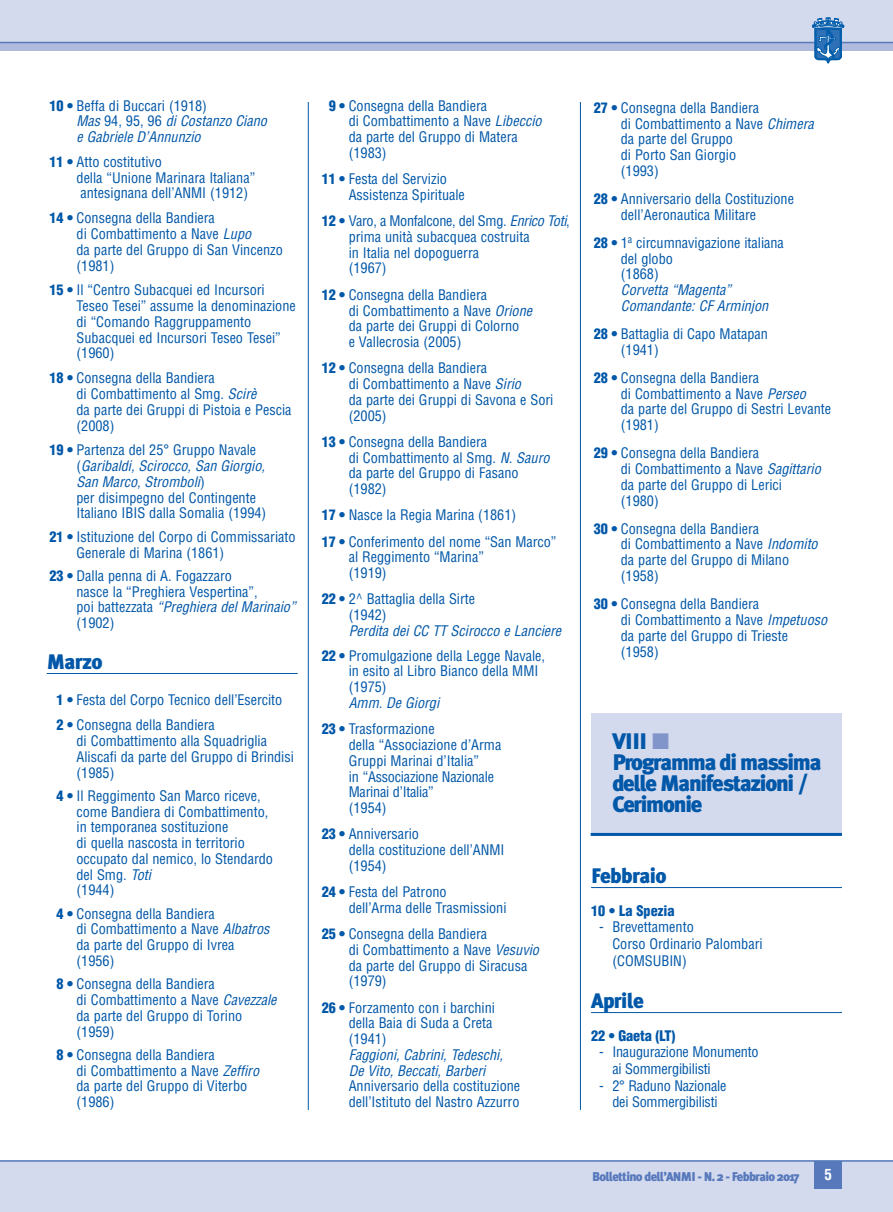
<style>
.page{position:relative;width:893px;height:1212px;background:#fff}
.page>*{position:absolute;margin:0;border:0;box-sizing:border-box;transform-origin:0 0}
.t1{font:900 22.5px/21px "Meta Plus";letter-spacing:-.055em;color:#0157a8}
.t2{font:900 21px "Meta Plus";letter-spacing:-.03em;color:#0157a8}
.t3{font:700 condensed 15px "Helvetica";color:#fff}
.t4{font:condensed 14.25px/15.8px "Helvetica";color:#0157a8}
.t5{font:italic condensed 14.25px/15.8px "Helvetica";color:#0157a8}
.t6{font:900 condensed 14.25px "Helvetica";color:#0157a8}
.t7{font:900 12.75px "Meta Plus";letter-spacing:-.055em;color:#5779bc}
.s1{font-weight:900;font-style:normal}
.s2{font-style:normal}
.s3{font-weight:900}
.s4{font-style:italic}
.s5{color:#8295cb}
.s6{font-size:14.1px}
</style>
<div class="page">
<div style="left:0;top:1161px;width:893px;height:51px;background:#d4daed"></div>
<div style="left:814px;top:1161px;width:28px;height:28px;background:#5779bc"></div>
<hr style="left:0;top:1160px;width:893px;height:2px;background:#5779bc">
<hr style="left:47px;top:673px;width:251px;height:1px;background:#0157a8">
<hr style="left:591px;top:887px;width:251px;height:1px;background:#0157a8">
<hr style="left:591px;top:1012px;width:251px;height:1px;background:#0157a8">
<hr style="left:308px;top:102px;width:1px;height:1008px;background:#0157a8">
<hr style="left:580px;top:102px;width:1px;height:1008px;background:#0157a8">
<div style="left:0;top:43px;width:893px;height:8px;background:#afbadd"></div>
<div style="left:0;top:0;width:893px;height:43px;background:#d4daed"></div>
<hr style="left:0;top:42px;width:893px;height:1px;background:#5779bc">
<svg style="left:812px;top:17px;width:32px;height:47px"></svg>
<div style="left:591px;top:714px;width:251px;height:121px;background:#d4daed"></div>
<hr style="left:591px;top:833px;width:251px;height:3px;background:#0157a8">
<p class="t5" style="left:77px;top:99px;width:195px;text-indent:-27px"><span class="s1">10 •</span> <span class="s2">Beffa di Buccari (1918)<br></span>Mas <span class="s2">9 4 , 9 5 , 9 6</span> di Costanzo Ciano e Gabriele D’Annunzio</p>
<p class="t4" style="left:77px;top:155px;width:180px;text-indent:-27px"><span class="s3">11 •</span> Atto costitutivo<br>della “Unione Marinara Italiana” antesignana dell’ANMI (1912)</p>
<p class="t4" style="left:77px;top:211px;width:208px;text-indent:-27px"><span class="s3">14 •</span> Consegna della Bandiera<br>di Combattimento a Nave <span class="s4">Lupo<br></span>da parte del Gruppo di San Vincenzo (1981)</p>
<p class="t4" style="left:77px;top:283px;width:221px;text-indent:-27px"><span class="s3">15 •</span> Il “Centro Subacquei ed Incursori<br>Teseo Tesei” assume la denominazione di “Comando Raggruppamento<br>Subacquei ed Incursori Teseo Tesei” (1960)</p>
<p class="t4" style="left:77px;top:371px;width:216px;text-indent:-27px"><span class="s3">18 •</span> Consegna della Bandiera<br>di Combattimento al Smg. <span class="s4">Scirè<br></span>da parte dei Gruppi di Pistoia e Pescia (2008)</p>
<p class="t4" style="left:77px;top:443px;width:193px;text-indent:-27px"><span class="s3">19 •</span> Partenza del 25° Gruppo Navale<br>( <span class="s4">Garibaldi, Scirocco, San Giorgio,<br>San Marco, Stromboli</span>)<br>per disimpegno del Contingente<br>Italiano IBIS dalla Somalia (1994)</p>
<p class="t4" style="left:77px;top:530px;width:221px;text-indent:-27px"><span class="s3">21 •</span> Istituzione del Corpo di Commissariato<br>Generale di Marina (1861)</p>
<p class="t4" style="left:77px;top:569px;width:223px;text-indent:-27px"><span class="s3">23 •</span> Dalla penna di A. Fogazzaro<br>nasce la “Preghiera Vespertina”,<br>p o i b a t t e z z a t a <span class="s4">“Preghiera del Marinaio” </span>(1902)</p>
<h2 class="t2" style="left:47px;top:653px;width:57px">Marzo</h2>
<p class="t4" style="left:57px;top:689px;width:227px;line-height:24.8px"><span class="s3">1 •</span> Festa del Corpo Tecnico dell’Esercito<br><span class="s3">2 •</span> Consegna della Bandiera</p>
<p class="t4" style="left:77px;top:734px;width:219px">di Combattimento alla Squadriglia<br>Aliscafi da parte del Gruppo di Brindisi (1985)</p>
<p class="t4" style="left:77px;top:789px;width:198px;text-indent:-20px"><span class="s3">4 •</span> Il Reggimento San Marco riceve, come Bandiera di Combattimento, in temporanea sostituzione<br>di quella nascosta in territorio occupato dal nemico, lo Stendardo del Smg. <span class="s4">Toti<br></span>(1944)</p>
<p class="t4" style="left:77px;top:907px;width:197px;text-indent:-20px"><span class="s3">4 •</span> Consegna della Bandiera<br>di Combattimento a Nave <span class="s4">Albatros </span>da parte del Gruppo di Ivrea (1956)</p>
<p class="t4" style="left:77px;top:977px;width:204px;text-indent:-20px"><span class="s3">8 •</span> Consegna della Bandiera<br>di Combattimento a Nave <span class="s4">Cavezzale </span>da parte del Gruppo di Torino (1959)</p>
<p class="t4" style="left:77px;top:1048px;width:187px;text-indent:-20px"><span class="s3">8 •</span> Consegna della Bandiera<br>di Combattimento a Nave <span class="s4">Zeffiro </span>da parte del Gruppo di Viterbo (1986)</p>
<p class="t4" style="left:349px;top:99px;width:197px;text-indent:-20px"><span class="s3">9 •</span> Consegna della Bandiera<br>di Combattimento a Nave <span class="s4">Libeccio </span>da parte del Gruppo di Matera (1983)</p>
<p class="t4" style="left:349px;top:172px;width:118px;text-indent:-27px"><span class="s3">11 •</span> Festa del Servizio<br>Assistenza Spirituale</p>
<p class="t4" style="left:349px;top:214px;width:223px;text-indent:-27px"><span class="s3">12 •</span> Varo, a Monfalcone, del Smg. <span class="s4">Enrico Toti</span>, prima unità subacquea costruita<br>in Italia nel dopoguerra<br>(1967)</p>
<p class="t4" style="left:349px;top:288px;width:188px;text-indent:-27px"><span class="s3">12 •</span> Consegna della Bandiera<br>di Combattimento a Nave <span class="s4">Orione </span>da parte dei Gruppi di Colorno<br>e Vallecrosia (2005)</p>
<p class="t4" style="left:349px;top:361px;width:206px;text-indent:-27px"><span class="s3">12 •</span> Consegna della Bandiera<br>di Combattimento a Nave <span class="s4">Sirio<br></span>da parte dei Gruppi di Savona e Sori (2005)</p>
<p class="t4" style="left:349px;top:435px;width:205px;text-indent:-27px"><span class="s3">13 •</span> Consegna della Bandiera<br>di Combattimento al Smg. <span class="s4">N. Sauro </span>da parte del Gruppo di Fasano (1982)</p>
<p class="t4" style="left:322px;top:503px;width:236px;line-height:26.2px"><span class="s3">17 •</span> Nasce la Regia Marina (1861)<br><span class="s3">17 •</span> Conferimento del nome “San Marco”</p>
<p class="t4" style="left:349px;top:550px;width:137px">al Reggimento “Marina” (1919)</p>
<p class="t4" style="left:349px;top:592px;width:128px;text-indent:-27px"><span class="s3">22 •</span> 2^ Battaglia della Sirte (1942)</p>
<p class="t5" style="left:322px;top:619px;width:244px;line-height:24.8px;text-indent:27px">Perdita dei CC TT Scirocco e Lanciere<br><span class="s1">22 •</span> <span class="s2">Promulgazione della Legge Navale,</span></p>
<p class="t4" style="left:349px;top:664px;width:191px">in esito al Libro Bianco della MMI (1975)</p>
<p class="t4" style="left:322px;top:691px;width:122px;line-height:26.2px;text-indent:27px"><span class="s4">Amm. De Giorgi<br></span><span class="s3">23 •</span> Trasformazione</p>
<p class="t4" style="left:349px;top:738px;width:154px">della “Associazione d’Arma<br>Gruppi Marinai d’Italia”<br>in “Associazione Nazionale<br>Marinai d’Italia”<br>(1954)</p>
<p class="t4" style="left:349px;top:827px;width:157px;text-indent:-27px"><span class="s3">23 •</span> Anniversario<br>della costituzione dell’ANMI (1954)</p>
<p class="t4" style="left:349px;top:885px;width:159px;text-indent:-27px"><span class="s3">24 •</span> Festa del Patrono<br>dell’Arma delle Trasmissioni</p>
<p class="t4" style="left:349px;top:927px;width:195px;text-indent:-27px"><span class="s3">25 •</span> Consegna della Bandiera<br>di Combattimento a Nave <span class="s4">Vesuvio </span>da parte del Gruppo di Siracusa (1979)</p>
<p class="t4" style="left:349px;top:1001px;width:148px;text-indent:-27px"><span class="s3">26 •</span> Forzamento con i barchini della Baia di Suda a Creta (1941)</p>
<p class="t5" style="left:349px;top:1048px;width:159px">Faggioni, Cabrini, Tedeschi,<br>De Vito, Beccati, Barberi</p>
<p class="t4" style="left:349px;top:1079px;width:173px">Anniversario della costituzione dell’Istituto del Nastro Azzurro</p>
<p class="t4" style="left:621px;top:101px;width:197px;text-indent:-27px"><span class="s3">27 •</span> Consegna della Bandiera<br>di Combattimento a Nave <span class="s4">Chimera </span>da parte del Gruppo<br>di Porto San Giorgio<br>(1993)</p>
<p class="t4" style="left:621px;top:192px;width:175px;text-indent:-27px"><span class="s3">28 •</span> Anniversario della Costituzione dell’Aeronautica Militare</p>
<p class="t4" style="left:621px;top:236px;width:165px;text-indent:-27px"><span class="s3">28 •</span> 1<sup>a</sup> circumnavigazione italiana del globo<br>(1868)</p>
<p class="t5" style="left:621px;top:283px;width:152px">Corvetta “Magenta”<br>Comandante: CF Arminjon</p>
<p class="t4" style="left:621px;top:327px;width:149px;text-indent:-27px"><span class="s3">28 •</span> Battaglia di Capo Matapan (1941)</p>
<p class="t4" style="left:621px;top:371px;width:212px;text-indent:-27px"><span class="s3">28 •</span> Consegna della Bandiera<br>di Combattimento a Nave <span class="s4">Perseo<br></span>da parte del Gruppo di Sestri Levante (1981)</p>
<p class="t4" style="left:621px;top:446px;width:204px;text-indent:-27px"><span class="s3">29 •</span> Consegna della Bandiera<br>di Combattimento a Nave <span class="s4">Sagittario </span>da parte del Gruppo di Lerici<br>(1980)</p>
<p class="t4" style="left:621px;top:522px;width:201px;text-indent:-27px"><span class="s3">30 •</span> Consegna della Bandiera<br>di Combattimento a Nave <span class="s4">Indomito </span>da parte del Gruppo di Milano (1958)</p>
<p class="t4" style="left:621px;top:597px;width:211px;text-indent:-27px"><span class="s3">30 •</span> Consegna della Bandiera<br>di Combattimento a Nave <span class="s4">Impetuoso </span>da parte del Gruppo di Trieste<br>(1958)</p>
<h1 class="t1" style="left:612px;top:733px;width:211px">VIII <span class="s5">■<br></span>Programma di massima delle Manifestazioni /<br>Cerimonie</h1>
<h2 class="t2" style="left:591px;top:867px;width:77px">Febbraio</h2>
<p class="t6" style="left:591px;top:905px;width:85px">10 • La Spezia</p>
<p class="t4" style="left:612px;top:920px;width:152px;line-height:16.6px;text-indent:-13px"><span class="s6">-</span> Brevettamento<br>Corso Ordinario Palombari (COMSUBIN)</p>
<h2 class="t2" style="left:591px;top:992px;width:54px">Aprile</h2>
<p class="t6" style="left:591px;top:1030px;width:86px">22 • Gaeta (LT)</p>
<p class="t4" style="left:612px;top:1045px;width:148px;line-height:16.6px;text-indent:-13px"><span class="s6">-</span> Inaugurazione Monumento ai Sommergibilisti</p>
<p class="t4" style="left:599px;top:1078px;width:129px;line-height:16.6px;text-align:center"><span class="s6">-</span> 2° Raduno Nazionale dei Sommergibilisti</p>
<p class="t7" style="left:592px;top:1171px;width:209px">Bollettino dell’ANMI - N. 2 - Febbraio 2017</p>
<p class="t3" style="left:824px;top:1169px;width:9px">5</p>
</div>
